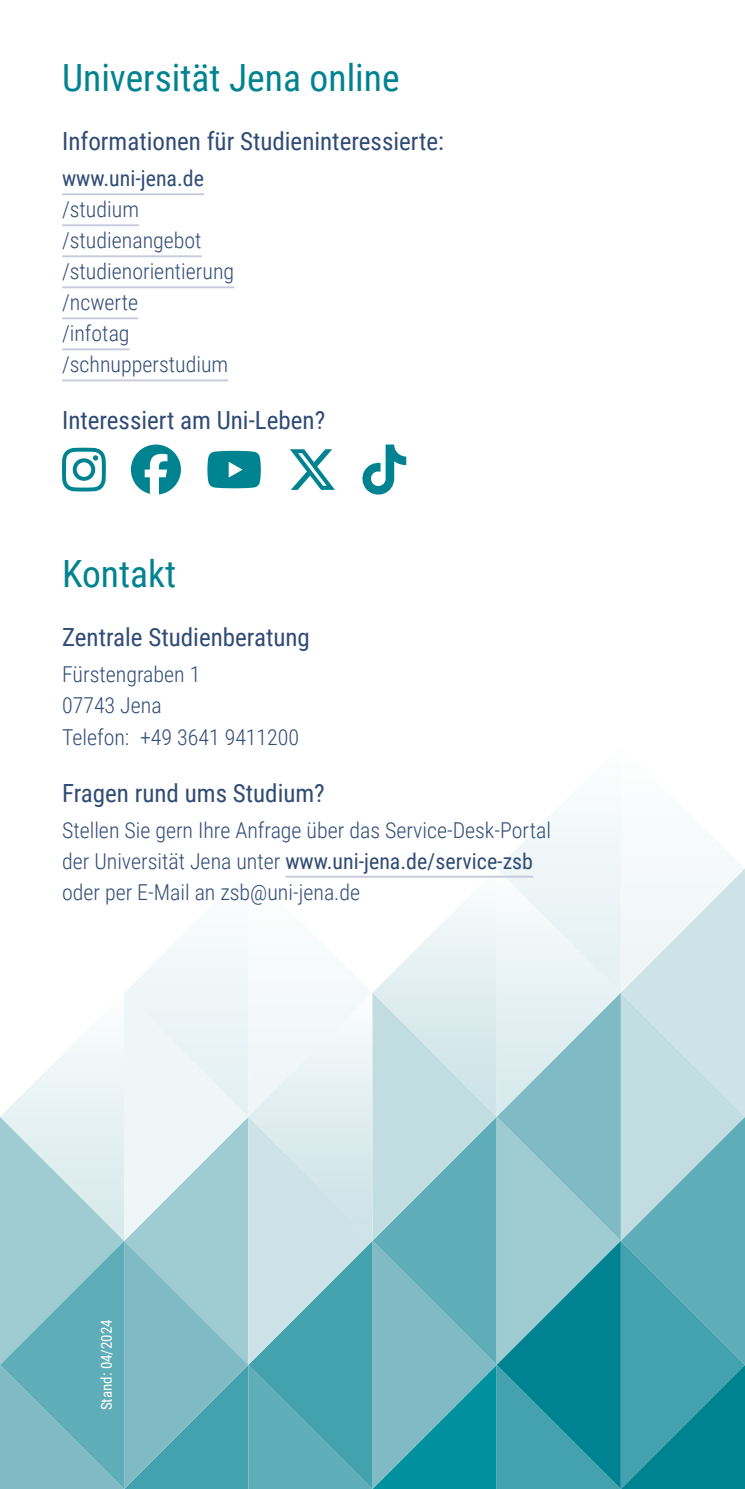
<style>
.page{position:relative;width:745px;height:1489px;background:#fff}
.page>*{position:absolute;margin:0;border:0;box-sizing:border-box;transform-origin:0 0}
.p_cover{font:50px "Font Awesome 6 Brands";color:#008390}
.h1_cover{font:37.5px "Roboto Condensed";color:#008390}
.h2_cover{font:25px "Roboto Condensed";color:#304b75}
.p_cover-2{font:300 22px/31px "Roboto Condensed";color:#304b75}
.p_cover-3{font:22px "Roboto Condensed";color:#304b75}
.p_cover-4{font:15px "Roboto Condensed";color:#fff}
.s1{font-weight:400}
</style>
<div class="page">
<svg style="left:0;top:819px;width:744px;height:669px"></svg>
<hr style="left:62px;top:193px;width:142px;height:2px;background:#c7c9dc">
<hr style="left:62px;top:224px;width:77px;height:2px;background:#c7c9dc">
<hr style="left:62px;top:255px;width:139px;height:2px;background:#c7c9dc">
<hr style="left:62px;top:286px;width:172px;height:2px;background:#c7c9dc">
<hr style="left:62px;top:317px;width:76px;height:2px;background:#c7c9dc">
<hr style="left:62px;top:348px;width:68px;height:2px;background:#c7c9dc">
<hr style="left:62px;top:379px;width:166px;height:2px;background:#c7c9dc">
<hr style="left:285px;top:875px;width:247px;height:2px;background:#c7c9dc">
<p class="h1_cover" style="left:62px;top:51px;width:339px">Universität Jena online</p>
<p class="h2_cover" style="left:62px;top:124px;width:383px">Informationen für Studieninteressierte:</p>
<p class="p_cover-3" style="left:62px;top:163px;width:143px">www.uni-jena.de</p>
<p class="p_cover-2" style="left:62px;top:193px;width:78px">/studium</p>
<p class="p_cover-2" style="left:62px;top:224px;width:141px">/studienangebot</p>
<p class="p_cover-2" style="left:62px;top:255px;width:173px">/studienorientierung</p>
<p class="p_cover-2" style="left:62px;top:286px;width:78px">/ncwerte</p>
<p class="p_cover-2" style="left:62px;top:317px;width:69px">/infotag</p>
<p class="p_cover-2" style="left:62px;top:348px;width:167px">/schnupperstudium</p>
<p class="h2_cover" style="left:62px;top:403px;width:264px">Interessiert am Uni-Leben?</p>
<p class="p_cover" style="left:62px;top:444px;width:201px">■▲▼□□□◆▼◆</p>
<p class="h1_cover" style="left:62px;top:547px;width:115px">Kontakt</p>
<p class="h2_cover" style="left:62px;top:620px;width:249px">Zentrale Studienberatung</p>
<p class="p_cover-2" style="left:62px;top:658px;width:140px">Fürstengraben 1</p>
<p class="p_cover-2" style="left:62px;top:689px;width:101px">07743 Jena</p>
<p class="p_cover-2" style="left:62px;top:720px;width:238px">Telefon: +49 3641 9411200</p>
<p class="h2_cover" style="left:62px;top:775px;width:264px">Fragen rund ums Studium?</p>
<p class="p_cover-2" style="left:62px;top:813px;width:490px">Stellen Sie gern Ihre Anfrage über das Service-Desk-Portal der Universität Jena unter <span class="s1">www.uni-jena.de/service-zsb </span>oder per E-Mail an zsb@uni-jena.de</p>
<p class="p_cover-4" style="left:96px;top:1410px;width:93px;rotate:-90deg">Stand: 04/2024</p>
</div>
